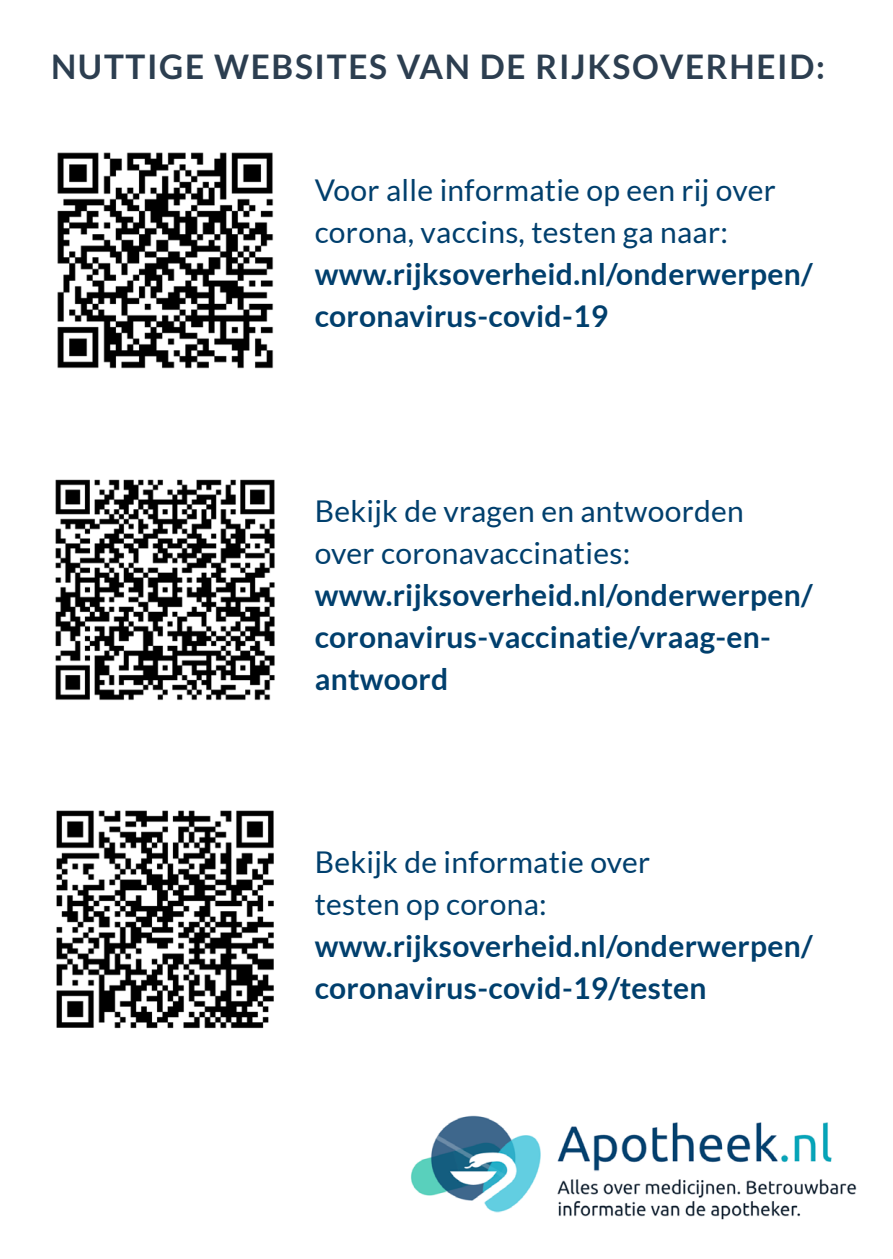
<style>
.page{position:relative;width:893px;height:1259px;background:#fff}
.page>*{position:absolute;margin:0;border:0;box-sizing:border-box;transform-origin:0 0}
.t1{font:700 33.9px "Lato";letter-spacing:.05em;color:#2c3e50}
.t2{font:700 30px/42px "Lato";letter-spacing:.01em;color:#003f6d}
.t3{font:30px/42px "Lato";letter-spacing:.01em;color:#003f6d}
</style>
<div class="page">
<img style="left:57px;top:152px;width:217px;height:217px">
<img style="left:56px;top:810px;width:218px;height:219px">
<img style="left:55px;top:479px;width:220px;height:222px">
<img style="left:411px;top:1115px;width:446px;height:105px">
<p class="t1" style="left:51px;top:48px;width:775px">NUTTIGE WEBSITES VAN DE RIJKSOVERHEID:</p>
<p class="t3" style="left:315px;top:168px;width:463px">Voor alle informatie op een rij over corona, vaccins, testen ga naar:</p>
<p class="t2" style="left:315px;top:252px;width:499px">www.rijksoverheid.nl/onderwerpen/ coronavirus-covid-19</p>
<p class="t3" style="left:315px;top:490px;width:431px">Bekijk de vragen en antwoorden over coronavaccinaties:</p>
<p class="t2" style="left:315px;top:573px;width:499px">www.rijksoverheid.nl/onderwerpen/ coronavirus-vaccinatie/vraag-en&shy;antwoord</p>
<p class="t3" style="left:315px;top:841px;width:337px">Bekijk de informatie over testen op corona:</p>
<p class="t2" style="left:315px;top:925px;width:499px">www.rijksoverheid.nl/onderwerpen/ coronavirus-covid-19/testen</p>
</div>
